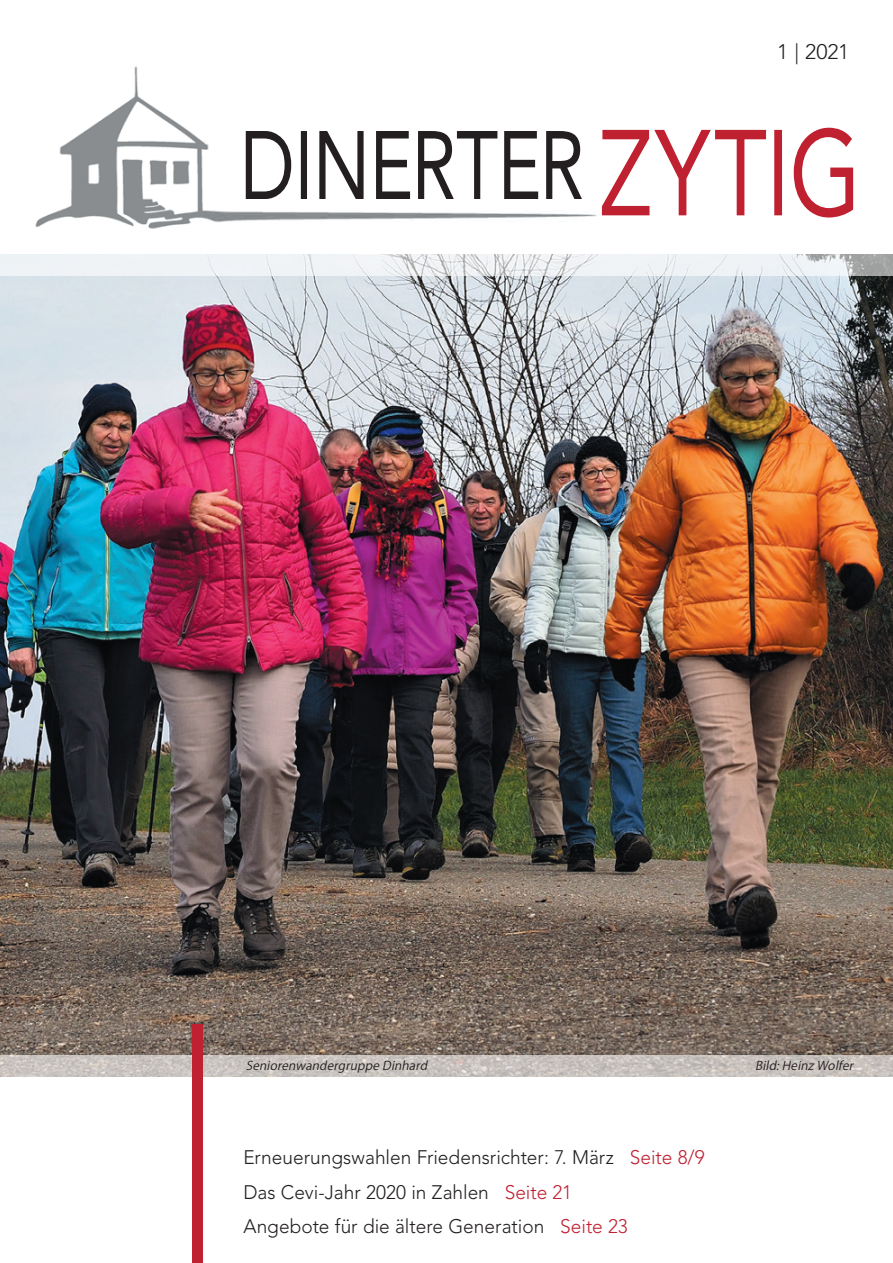
<style>
.page{position:relative;width:893px;height:1263px;background:#fff}
.page>*{position:absolute;margin:0;border:0;box-sizing:border-box;transform-origin:0 0}
.t1{font:300 21px "Avenir LT Std";color:#231f20}
.t2{font:300 19.5px/34.5px "Avenir LT Std";color:#231f20}
.t3{font:italic 12px "Koz Go Pro";color:#231f20}
.s1{color:#c02131}
</style>
<div class="page">
<img style="left:0;top:276px;width:893px;height:779px">
<svg style="left:0;top:1055px;width:893px;height:21px;background:#c9c3bf"></svg>
<div style="left:193px;top:1025px;width:10px;height:238px;background:#c02131"></div>
<svg style="left:0;top:254px;width:893px;height:22px;fill:#eff3f6"></svg>
<img style="left:35px;top:66px;width:562px;height:163px">
<svg style="left:246px;top:131px;width:336px;height:68px"></svg>
<svg style="left:602px;top:128px;width:251px;height:89px"></svg>
<p class="t1" style="left:777px;top:40px;width:74px">1 | 2021</p>
<p class="t3" style="left:246px;top:1058px;width:186px">Seniorenwandergruppe Dinhard</p>
<p class="t3" style="left:755px;top:1058px;width:102px">Bild:HeinzWolfer</p>
<p class="t2" style="left:243px;top:1140px;width:463px">Erneuerungswahlen Friedensrichter: 7. März <span class="s1">Seite 8/9<br></span>Das Cevi-Jahr 2020 in Zahlen <span class="s1">Seite 21<br></span>Angebote für die ältere Generation <span class="s1">Seite 23</span></p>
</div>
